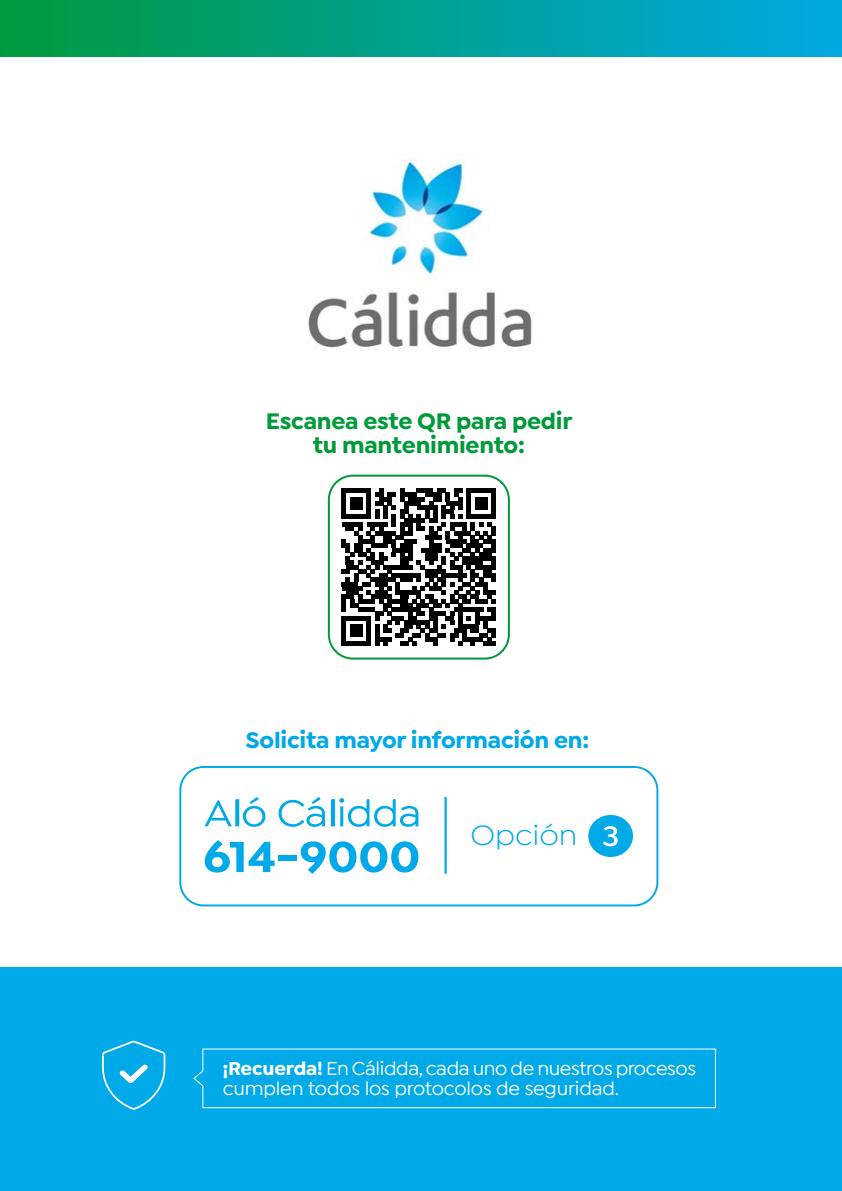
<style>
.page{position:relative;width:842px;height:1191px;background:#fff}
.page>*{position:absolute;margin:0;border:0;box-sizing:border-box;transform-origin:0 0}
.t1{font:29.6px "Isidora Sans";color:#00a9e8;scale:1.06 1}
.t2{font:700 24px/24px "Isidora Sans";letter-spacing:-.01em;color:#009a3a;text-align:center}
.t3{font:700 24px "Isidora Sans";letter-spacing:-.01em;color:#00a9e8}
.t4{font:500 20px/20px "Isidora Sans";letter-spacing:-.02em;color:#fff}
.s1{font-weight:700}
</style>
<div class="page">
<svg style="left:342px;top:488px;width:154px;height:158px"></svg>
<div style="left:342px;top:641px;width:29px;height:5px;background:#000"></div>
<div style="left:350px;top:624px;width:12px;height:13px;background:#000"></div>
<div style="left:179px;top:766px;width:479px;height:140px;border:2px solid #00a9e8;border-radius:23px"></div>
<div style="left:0;top:968px;width:842px;height:223px;background:#00a9e8"></div>
<div style="left:0;top:0;width:842px;height:57px;background:linear-gradient(to right,#00993d,#00a9e4)"></div>
<svg style="left:193px;top:1048px;width:523px;height:60px"></svg>
<svg style="left:102px;top:1040px;width:64px;height:70px"></svg>
<svg style="left:205px;top:840px;width:70px;height:32px"></svg>
<div style="left:279px;top:855px;width:18px;height:6px;background:#00a9e8"></div>
<svg style="left:301px;top:841px;width:117px;height:32px"></svg>
<svg style="left:205px;top:797px;width:60px;height:30px"></svg>
<svg style="left:279px;top:797px;width:46px;height:30px"></svg>
<svg style="left:331px;top:798px;width:87px;height:29px"></svg>
<div style="left:588px;top:815px;width:45px;height:42px;background:#00a9e8;border-radius:50%"></div>
<svg style="left:603px;top:826px;width:15px;height:20px"></svg>
<hr style="left:444px;top:797px;width:3px;height:76px;background:#00a9e8">
<img style="left:308px;top:153px;width:224px;height:195px">
<div style="left:328px;top:474px;width:182px;height:185px;border:2px solid #009a3a;border-radius:24px"></div>
<p class="t2" style="left:266px;top:409px;width:308px">Escanea este QR para pedir tu mantenimiento:</p>
<p class="t3" style="left:246px;top:725px;width:345px">Solicita mayor información en:</p>
<h1 class="t1" style="left:470px;top:819px;width:102px">Opción</h1>
<p class="t4" style="left:223px;top:1058px;width:475px"><span class="s1">¡Recuerda!</span> En Cálidda, cada uno de nuestros procesos cumplen todos los protocolos de seguridad.</p>
</div>
